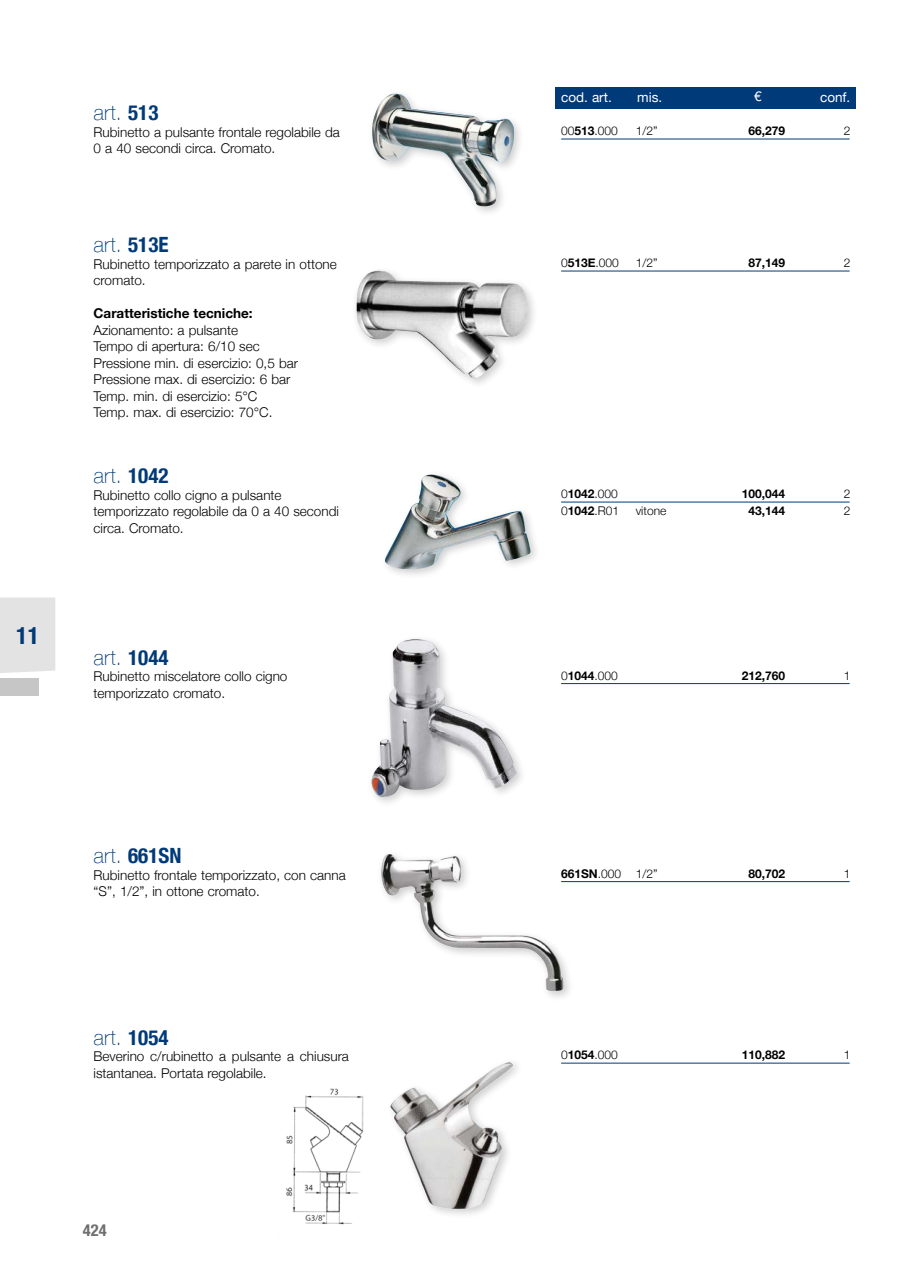
<style>
.page{position:relative;width:915px;height:1263px;background:#fff}
.page>*{position:absolute;margin:0;border:0;box-sizing:border-box;transform-origin:0 0}
.t1{font:700 condensed 24px "Helvetica Neue";color:#003a78}
.codici_articolo{font:100 21px "Helvetica Neue";letter-spacing:.015em;color:#003a78}
.codici_articolo-2{font:700 condensed 21px "Helvetica Neue";color:#003a78}
.t2{font:700 condensed 16.5px "Helvetica Neue";color:#706f6f}
.testo{font:300 13.5px/16.5px "Helvetica Neue";color:#000}
.t3{font:700 13.5px "Helvetica Neue";color:#000}
.t4{font:13.5px "Helvetica Neue";color:#fff}
.filetto{font:300 12px "Helvetica Neue";color:#000}
.filetto-2{font:700 12px "Helvetica Neue";color:#000}
.s1{font-weight:700;font-stretch:condensed}
.s2{font-weight:100;font-stretch:normal}
.s3{font-weight:700}
</style>
<div class="page">
<div style="left:555px;top:87px;width:300px;height:21px;background:#003a78"></div>
<hr style="left:561px;top:139px;width:288px;height:1px;background:#003a78">
<hr style="left:561px;top:271px;width:288px;height:1px;background:#003a78">
<hr style="left:561px;top:502px;width:288px;height:1px;background:#003a78">
<hr style="left:561px;top:683px;width:288px;height:1px;background:#003a78">
<hr style="left:561px;top:881px;width:288px;height:1px;background:#003a78">
<hr style="left:561px;top:1063px;width:288px;height:1px;background:#003a78">
<div style="left:367px;top:89px;width:158px;height:128px;background:#000;opacity:.2"></div>
<img style="left:371px;top:94px;width:143px;height:113px">
<div style="left:380px;top:470px;width:161px;height:110px;background:#000;opacity:.2"></div>
<img style="left:384px;top:475px;width:146px;height:95px">
<div style="left:375px;top:849px;width:199px;height:153px;background:#fff"></div>
<img style="left:381px;top:854px;width:183px;height:138px">
<div style="left:385px;top:1057px;width:138px;height:163px;background:#000;opacity:.2"></div>
<img style="left:389px;top:1062px;width:124px;height:147px">
<img style="left:286px;top:1080px;width:101px;height:145px">
<img style="left:371px;top:639px;width:145px;height:158px">
<img style="left:356px;top:271px;width:172px;height:108px">
<div style="left:0;top:597px;width:55px;height:76px;background:#e4e3e4"></div>
<div style="left:0;top:678px;width:38px;height:17px;background:#c6c6c6"></div>
<h1 class="t1" style="left:16px;top:615px;width:25px">11</h1>
<p class="codici_articolo" style="left:94px;top:97px;width:66px">art. <span class="s1">513</span></p>
<p class="testo" style="left:94px;top:123px;width:247px">Rubinetto a pulsante frontale regolabile da<br>0 a 40 secondi circa. Cromato.</p>
<p class="codici_articolo" style="left:94px;top:229px;width:76px">art. <span class="s1">513E</span></p>
<p class="testo" style="left:94px;top:255px;width:244px">Rubinetto temporizzato a parete in ottone cromato.</p>
<p class="t3" style="left:94px;top:303px;width:160px">Caratteristiche tecniche:</p>
<p class="testo" style="left:94px;top:321px;width:146px">Azionamento: a pulsante</p>
<p class="testo" style="left:94px;top:337px;width:168px">Tempo di apertura: 6/10 sec</p>
<p class="testo" style="left:94px;top:354px;width:206px">Pressione min. di esercizio: 0,5 bar</p>
<p class="testo" style="left:94px;top:370px;width:198px">Pressione max. di esercizio: 6 bar</p>
<p class="testo" style="left:94px;top:387px;width:165px">Temp. min. di esercizio: 5°C</p>
<p class="testo" style="left:94px;top:403px;width:180px">Temp. max. di esercizio: 70°C.</p>
<p class="codici_articolo" style="left:94px;top:460px;width:76px">art. <span class="s1">1042</span></p>
<p class="testo" style="left:94px;top:486px;width:189px">Rubinetto collo cigno a pulsante</p>
<p class="testo" style="left:94px;top:502px;width:247px">temporizzato regolabile da 0 a 40 secondi circa. Cromato.</p>
<p class="codici_articolo" style="left:94px;top:642px;width:76px">art. <span class="s1">1044</span></p>
<p class="testo" style="left:94px;top:667px;width:195px">Rubinetto miscelatore collo cigno</p>
<p class="testo" style="left:94px;top:684px;width:133px">temporizzato cromato.</p>
<p class="codici_articolo-2" style="left:94px;top:838px;width:89px"><span class="s2">art.</span> 661SN</p>
<p class="testo" style="left:94px;top:865px;width:253px">Rubinetto frontale temporizzato, con canna “S”, 1/2”, in ottone cromato.</p>
<p class="codici_articolo" style="left:94px;top:1021px;width:76px">art. <span class="s1">1054</span></p>
<p class="testo" style="left:94px;top:1047px;width:257px">Beverino c/rubinetto a pulsante a chiusura istantanea. Portata regolabile.</p>
<p class="t2" style="left:83px;top:1217px;width:25px">424</p>
<p class="t4" style="left:561px;top:87px;width:52px">cod. art.</p>
<p class="t4" style="left:637px;top:87px;width:27px">mis.</p>
<p class="t4" style="left:754px;top:86px;width:9px">€</p>
<p class="t4" style="left:819px;top:87px;width:32px">conf.</p>
<p class="filetto" style="left:561px;top:121px;width:58px">00<span class="s3">513</span>.000</p>
<p class="filetto" style="left:635px;top:121px;width:23px">1/2”</p>
<p class="filetto-2" style="left:748px;top:122px;width:38px">66,279</p>
<p class="filetto" style="left:843px;top:121px;width:8px">2</p>
<p class="filetto" style="left:561px;top:253px;width:59px">0<span class="s3">513E</span>.000</p>
<p class="filetto" style="left:635px;top:253px;width:23px">1/2”</p>
<p class="filetto-2" style="left:748px;top:254px;width:38px">87,149</p>
<p class="filetto" style="left:843px;top:253px;width:8px">2</p>
<p class="filetto" style="left:561px;top:484px;width:58px">0<span class="s3">1042</span>.000</p>
<p class="filetto-2" style="left:741px;top:485px;width:45px">100,044</p>
<p class="filetto" style="left:843px;top:484px;width:8px">2</p>
<p class="filetto" style="left:561px;top:501px;width:60px">0<span class="s3">1042</span>.R01</p>
<p class="filetto" style="left:635px;top:501px;width:32px">vitone</p>
<p class="filetto-2" style="left:748px;top:501px;width:38px">43,144</p>
<p class="filetto" style="left:843px;top:501px;width:8px">2</p>
<p class="filetto" style="left:561px;top:666px;width:58px">0<span class="s3">1044</span>.000</p>
<p class="filetto-2" style="left:741px;top:666px;width:45px">212,760</p>
<p class="filetto" style="left:843px;top:666px;width:8px">1</p>
<p class="filetto" style="left:561px;top:864px;width:98px"><span class="s3">661SN</span>.000 1/2”</p>
<p class="filetto-2" style="left:748px;top:864px;width:38px">80,702</p>
<p class="filetto" style="left:843px;top:864px;width:8px">1</p>
<p class="filetto" style="left:561px;top:1045px;width:58px">0<span class="s3">1054</span>.000</p>
<p class="filetto-2" style="left:741px;top:1046px;width:45px">110,882</p>
<p class="filetto" style="left:843px;top:1045px;width:8px">1</p>
</div>
